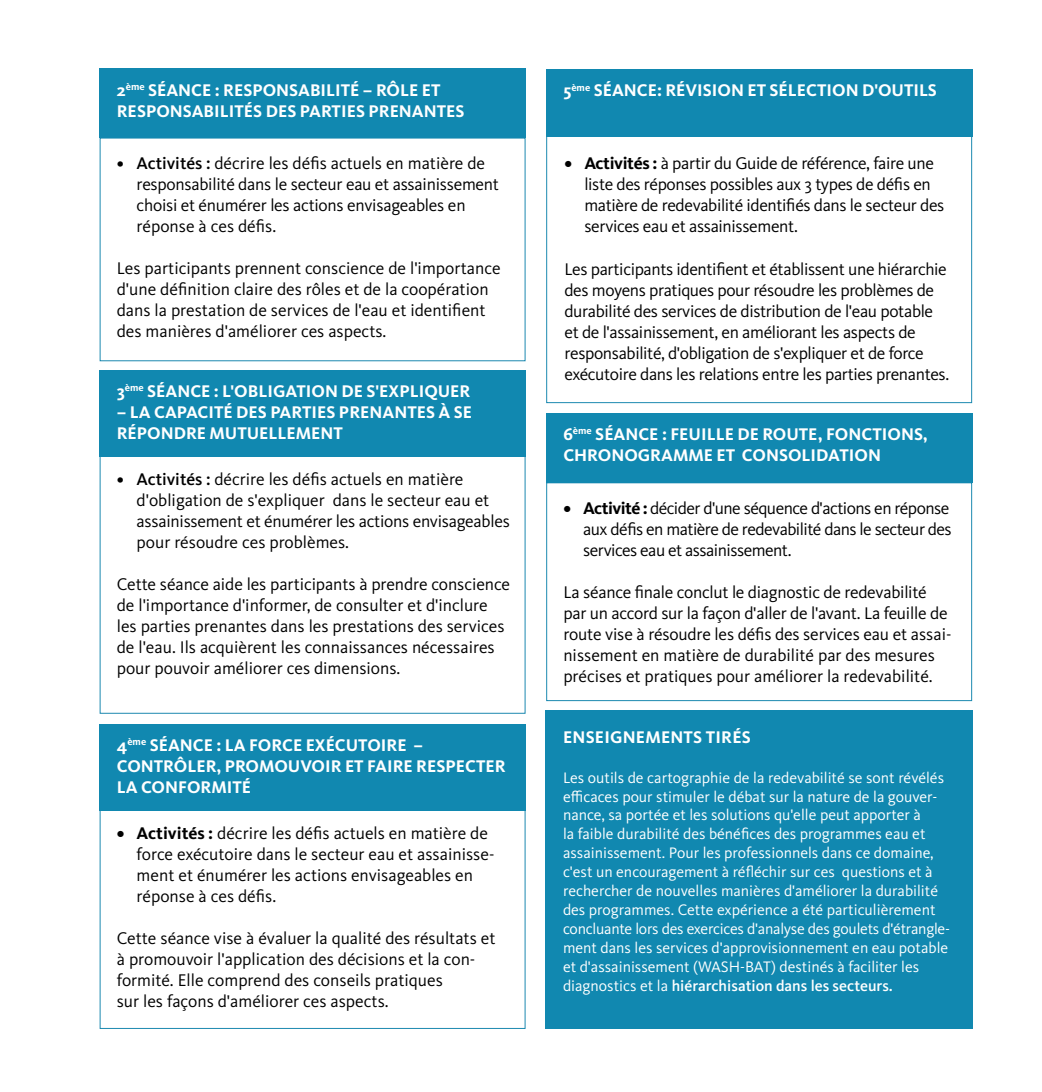
<style>
.page{position:relative;width:1042px;height:1092px;background:#fff}
.page>*{position:absolute;margin:0;border:0;box-sizing:border-box;transform-origin:0 0}
.t1{font:17.5px/21px "Kievit OT";letter-spacing:-.005em;color:#000}
.t2{font:700 17.5px/21px "Kievit OT";color:#fff}
.t3{font:17.5px/21px "Kievit OT";letter-spacing:-.03em;color:#000}
.t4{font:15.75px/18.9px "Kievit OT";color:#fff}
.t5{font:700 10.15px "Kievit OT";color:#fff}
.s1{font-size:17.5px}
.s2{font-weight:500}
.s3{font-weight:700}
</style>
<div class="page">
<div style="left:99px;top:370px;width:427px;height:87px;background:#1188b0"></div>
<div style="left:99px;top:724px;width:427px;height:87px;background:#1188b0"></div>
<div style="left:546px;top:69px;width:426px;height:68px;background:#1188b0"></div>
<div style="left:99px;top:69px;width:427px;height:69px;background:#1188b0"></div>
<div style="left:546px;top:482px;width:426px;height:218px;border:1px solid #1c89b0"></div>
<div style="left:546px;top:413px;width:426px;height:70px;background:#1188b0"></div>
<div style="left:545px;top:710px;width:428px;height:318px;background:#1188b0"></div>
<p class="t2" style="left:117px;top:79px;width:325px">2<sup>ème</sup> SÉANCE : RESPONSABILITÉ – RÔLE ET</p>
<p class="t2" style="left:594px;top:80px;width:345px">SÉANCE: RÉVISION ET SÉLECTION D'OUTILS</p>
<p class="t2" style="left:117px;top:100px;width:349px">RESPONSABILITÉS DES PARTIES PRENANTES</p>
<p class="t5" style="left:563px;top:81px;width:28px"><span class="s1">5</span>ème</p>
<p class="t1" style="left:137px;top:153px;width:364px;text-indent:-20px"><span class="s2">• Activités :</span> décrire les défis actuels en matière de responsabilité dans le secteur eau et assainissement choisi et énumérer les actions envisageables en réponse à ces défis.</p>
<p class="t1" style="left:117px;top:258px;width:385px">Les participants prennent conscience de l'importance d'une définition claire des rôles et de la coopération dans la prestation de services de l'eau et identifient des manières d'améliorer ces aspects.</p>
<p class="t2" style="left:117px;top:381px;width:355px">3<sup>ème</sup> SÉANCE : L'OBLIGATION DE S'EXPLIQUER</p>
<p class="t2" style="left:117px;top:402px;width:357px">– LA CAPACITÉ DES PARTIES PRENANTES À SE<br>RÉPONDRE MUTUELLEMENT</p>
<p class="t1" style="left:137px;top:468px;width:375px;text-indent:-20px"><span class="s2">• Activités :</span> décrire les défis actuels en matière d'obligation de s'expliquer dans le secteur eau et assainissement et énumérer les actions envisageables pour résoudre ces problèmes.</p>
<p class="t1" style="left:117px;top:573px;width:395px">Cette séance aide les participants à prendre conscience de l'importance d'informer, de consulter et d'inclure les parties prenantes dans les prestations des services de l'eau. Ils acquièrent les connaissances nécessaires pour pouvoir améliorer ces dimensions.</p>
<p class="t2" style="left:117px;top:734px;width:390px">4<sup>ème</sup> SÉANCE : LA FORCE EXÉCUTOIRE –<br>CONTRÔLER, PROMOUVOIR ET FAIRE RESPECTER<br>LA CONFORMITÉ</p>
<p class="t1" style="left:137px;top:823px;width:359px;text-indent:-20px"><span class="s3">• Activités :</span> décrire les défis actuels en matière de force exécutoire dans le secteur eau et assainisse&shy;ment et énumérer les actions envisageables en réponse à ces défis.</p>
<p class="t1" style="left:117px;top:928px;width:380px">Cette séance vise à évaluer la qualité des résultats et à promouvoir l'application des décisions et la con&shy;formité. Elle comprend des conseils pratiques<br>sur les façons d'améliorer ces aspects.</p>
<p class="t1" style="left:584px;top:153px;width:361px;text-indent:-20px"><span class="s3">• Activités :</span> à partir du Guide de référence, faire une liste des réponses possibles aux 3 types de défis en matière de redevabilité identifiés dans le secteur des services eau et assainissement.</p>
<p class="t1" style="left:564px;top:258px;width:386px">Les participants identifient et établissent une hiérarchie des moyens pratiques pour résoudre les problèmes de durabilité des services de distribution de l'eau potable et de l'assainissement, en améliorant les aspects de responsabilité, d'obligation de s'expliquer et de force exécutoire dans les relations entre les parties prenantes.</p>
<p class="t2" style="left:563px;top:424px;width:366px">6<sup>ème</sup> SÉANCE : FEUILLE DE ROUTE, FONCTIONS,<br>CHRONOGRAMME ET CONSOLIDATION</p>
<p class="t3" style="left:583px;top:497px;width:370px;text-indent:-20px"><span class="s3">• Activité :</span> décider d'une séquence d'actions en réponse aux défis en matière de redevabilité dans le secteur des services eau et assainissement.</p>
<p class="t1" style="left:563px;top:581px;width:389px">La séance finale conclut le diagnostic de redevabilité par un accord sur la façon d'aller de l'avant. La feuille de route vise à résoudre les défis des services eau et assai&shy;nissement en matière de durabilité par des mesures précises et pratiques pour améliorer la redevabilité.</p>
<p class="t2" style="left:563px;top:726px;width:189px">ENSEIGNEMENTS TIRÉS</p>
<p class="t4" style="left:563px;top:768px;width:388px">Les outils de cartographie de la redevabilité se sont révélés efficaces pour stimuler le débat sur la nature de la gouver&shy;nance, sa portée et les solutions qu'elle peut apporter à<br>la faible durabilité des bénéfices des programmes eau et assainissement. Pour les professionnels dans ce domaine, c'est un encouragement à réfléchir sur ces questions et à rechercher de nouvelles manières d'améliorer la durabilité des programmes. Cette expérience a été particulièrement concluante lors des exercices d'analyse des goulets d'étrangle&shy;ment dans les services d'approvisionnement en eau potable et d'assainissement (WASH-BAT) destinés à faciliter les diagnostics et la <span class="s2">hiérarchisation dans les secteurs.</span></p>
</div>
